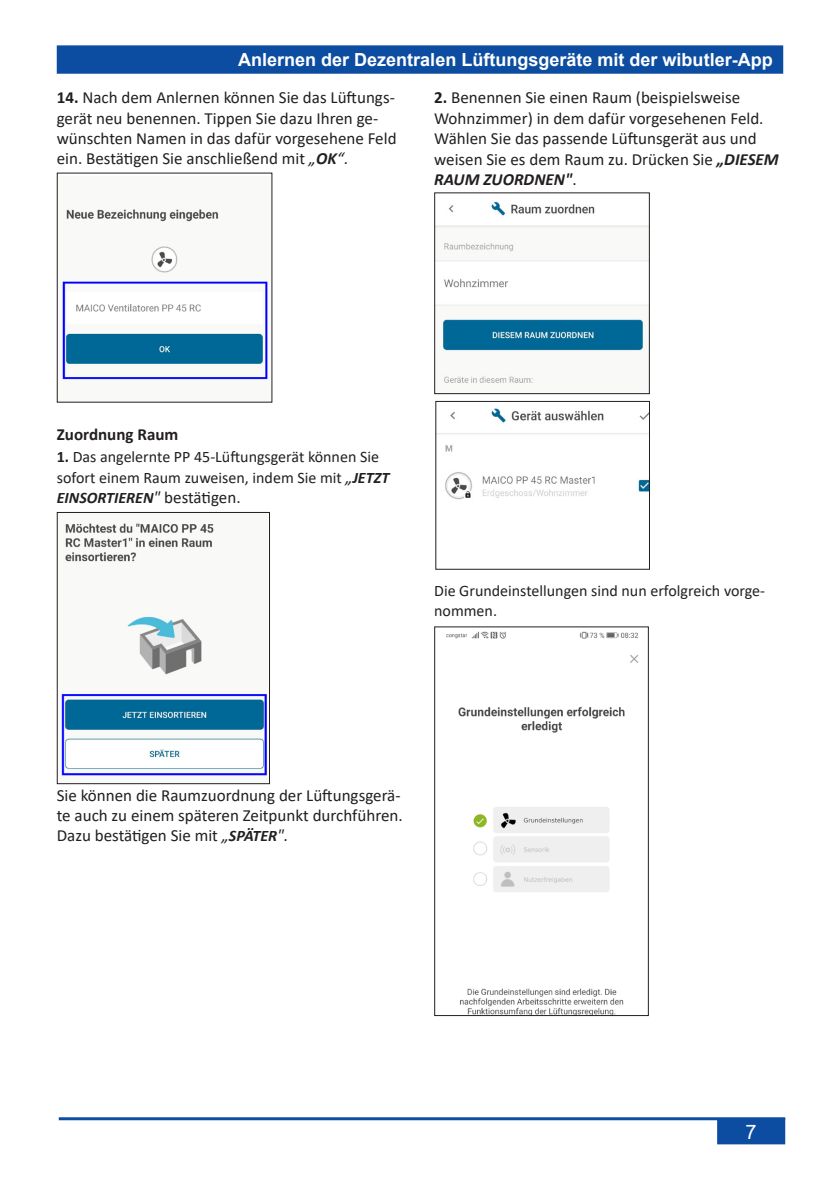
<style>
.page{position:relative;width:840px;height:1191px;background:#fff}
.page>*{position:absolute;margin:0;border:0;box-sizing:border-box;transform-origin:0 0}
.t1{font:20px "Arial";color:#fff}
.t2{font:700 18px "Arial";color:#fff}
.Grundtext{font:17px/20.4px "Calibri";color:#231f20}
.Grundtext-2{font:700 17px "Calibri";color:#231f20}
.Grundtext-3{font:16px/20.4px "Calibri";color:#231f20}
.s1{font-weight:700}
.s2{font-style:italic}
.s3{font-weight:700;font-style:italic}
.s4{font-style:italic;font-size:17px}
.s5{font-size:17px}
.s6{font-weight:700;font-style:italic;font-size:16px}
</style>
<div class="page">
<div style="left:58px;top:46px;width:723px;height:27px;background:#0d4da1"></div>
<div style="left:57px;top:45px;width:725px;height:29px;border:2px solid #0d4da1"></div>
<hr style="left:59px;top:1117px;width:725px;height:3px;background:#0d4da1">
<div style="left:717px;top:1119px;width:66px;height:24px;background:#0d4da1"></div>
<div style="left:716px;top:1118px;width:68px;height:26px;border:2px solid #0d4da1"></div>
<img style="left:62px;top:209px;width:206px;height:171px">
<img style="left:61px;top:523px;width:206px;height:253px">
<div style="left:57px;top:512px;width:213px;height:272px;border:1px solid #231f20"></div>
<img style="left:436px;top:201px;width:211px;height:183px">
<div style="left:434px;top:192px;width:215px;height:202px;border:1px solid #231f20"></div>
<img style="left:446px;top:631px;width:193px;height:383px">
<div style="left:434px;top:626px;width:214px;height:390px;border:1px solid #231f20"></div>
<img style="left:437px;top:408px;width:210px;height:92px">
<div style="left:435px;top:401px;width:214px;height:169px;border:1px solid #231f20"></div>
<p class="t2" style="left:238px;top:47px;width:536px">Anlernen der Dezentralen Lüftungsgeräte mit der wibutler-App</p>
<p class="Grundtext" style="left:57px;top:87px;width:341px"><span class="s1">14.</span> Nach dem Anlernen können Sie das Lüftungs&shy;gerät neu benennen. Tippen Sie dazu Ihren ge&shy;wünschten Namen in das dafür vorgesehene Feld ein. Bestätigen Sie anschließend mit <span class="s2">„</span><span class="s3">OK</span><span class="s2">“</span>.</p>
<p class="Grundtext" style="left:434px;top:87px;width:346px"><span class="s1">2.</span> Benennen Sie einen Raum (beispielsweise Wohnzimmer) in dem dafür vorgesehenen Feld.<br>Wählen Sie das passende Lüftunsgerät aus und weisen Sie es dem Raum zu. Drücken Sie <span class="s3">„DIESEM RAUM ZUORDNEN"</span>.</p>
<p class="Grundtext-2" style="left:57px;top:422px;width:123px">Zuordnung Raum</p>
<p class="Grundtext-3" style="left:57px;top:446px;width:334px"><span class="s1">1.</span> Das angelernte PP 45-Lüftungsgerät können Sie sofort einem Raum zuweisen, indem Sie mit <span class="s4">„</span><span class="s3">JETZT<br>EINSORTIEREN</span><span class="s4">"</span> <span class="s5">bestätigen.</span></p>
<p class="Grundtext-3" style="left:434px;top:580px;width:332px">Die Grundeinstellungen sind nun erfolgreich vorge&shy;nommen.</p>
<p class="Grundtext" style="left:57px;top:784px;width:347px">Sie können die Raumzuordnung der Lüftungsgerä&shy;te auch zu einem späteren Zeitpunkt durchführen.<br>Dazu bestätigen Sie mit <span class="s2">„</span><span class="s6">SPÄTER</span><span class="s2">".</span></p>
<p class="t1" style="left:745px;top:1118px;width:13px">7</p>
</div>
